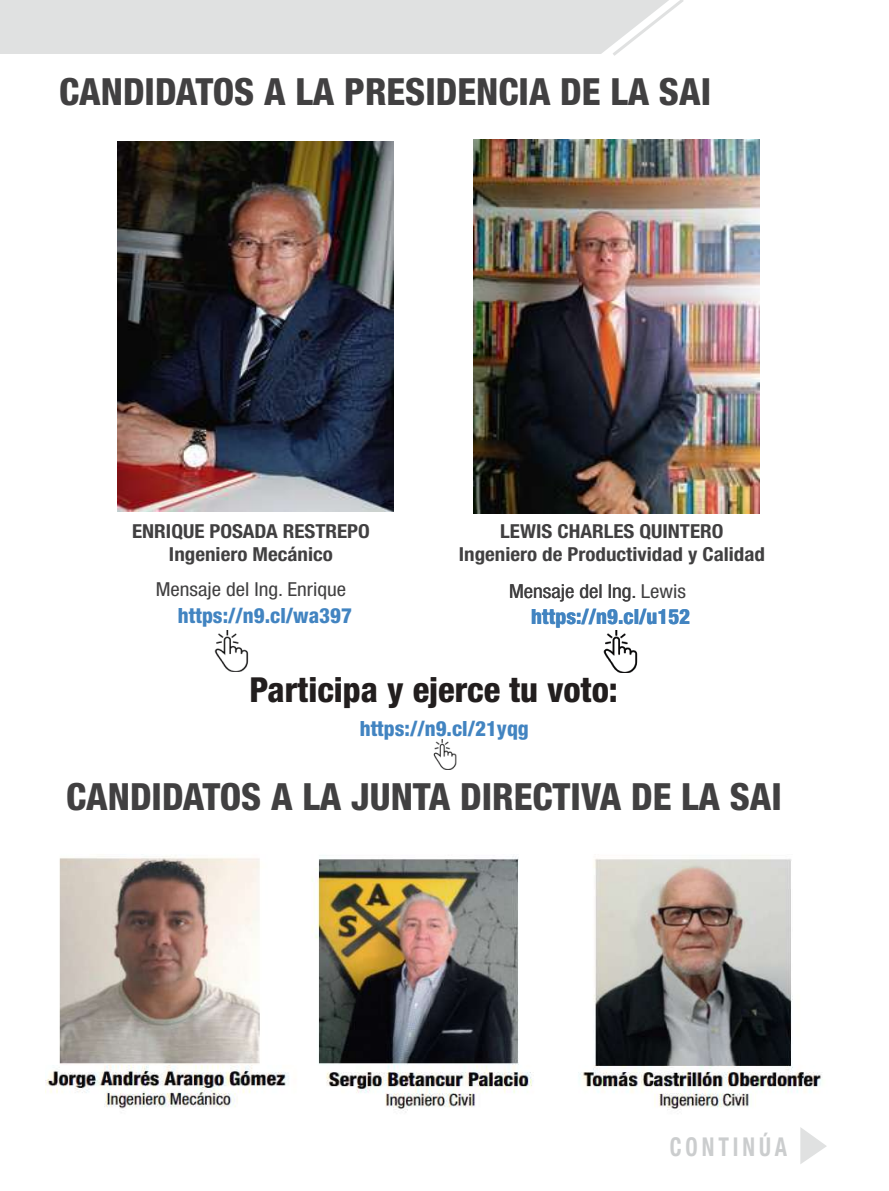
<style>
.page{position:relative;width:889px;height:1191px;background:#fff}
.page>*{position:absolute;margin:0;border:0;box-sizing:border-box;transform-origin:0 0}
.t1{font:800 condensed 37.5px "Helvetica Neue LT Std";color:#414041}
.t2{font:800 condensed 34.5px "Helvetica Neue LT Std";color:#221e1e}
.t3{font:700 condensed 25.95px "Helvetica Neue LT Std";letter-spacing:.18em;color:#cbcdce;scale:.85 1}
.t4{font:800 condensed 21px "Helvetica Neue LT Std";color:#4284c1}
.t5{font:700 condensed 19.35px/23.1px "Helvetica Neue LT Std";color:#414041;text-align:center;scale:1.09 1}
.t6{font:condensed 19.35px "Helvetica Neue LT Std";color:#414041;scale:1.09 1}
</style>
<div class="page">
<img style="left:118px;top:141px;width:276px;height:371px">
<img style="left:474px;top:140px;width:285px;height:373px">
<svg style="left:0;top:0;width:684px;height:56px;background:#e2e3e3"></svg>
<img style="left:214px;top:630px;width:35px;height:42px">
<img style="left:603px;top:630px;width:35px;height:42px">
<img style="left:45px;top:855px;width:777px;height:258px">
<svg style="left:800px;top:1127px;width:27px;height:37px"></svg>
<img style="left:433px;top:739px;width:24px;height:30px">
<h1 class="t1" style="left:59px;top:68px;width:653px">CANDIDATOS A LA PRESIDENCIA DE LA SAI</h1>
<p class="t5" style="left:132px;top:519px;width:220px">ENRIQUE POSADA RESTREPO<br>Ingeniero Mecánico</p>
<p class="t5" style="left:459px;top:519px;width:282px">LEWIS CHARLES QUINTERO<br>Ingeniero de Productividad y Calidad</p>
<p class="t6" style="left:156px;top:577px;width:176px">Mensaje del Ing. Enrique</p>
<p class="t6" style="left:509px;top:579px;width:164px">Mensaje del Ing. Lewis</p>
<p class="t4" style="left:178px;top:602px;width:175px">https://n9.cl/wa397</p>
<p class="t4" style="left:531px;top:604px;width:160px">https://n9.cl/u152</p>
<h2 class="t2" style="left:249px;top:668px;width:370px">Participa y ejerce tu voto:</h2>
<p class="t4" style="left:360px;top:715px;width:170px">https://n9.cl/21yqg</p>
<h1 class="t1" style="left:66px;top:773px;width:717px">CANDIDATOS A LA JUNTA DIRECTIVA DE LA SAI</h1>
<h3 class="t3" style="left:670px;top:1131px;width:140px">CONTINÚA</h3>
</div>
